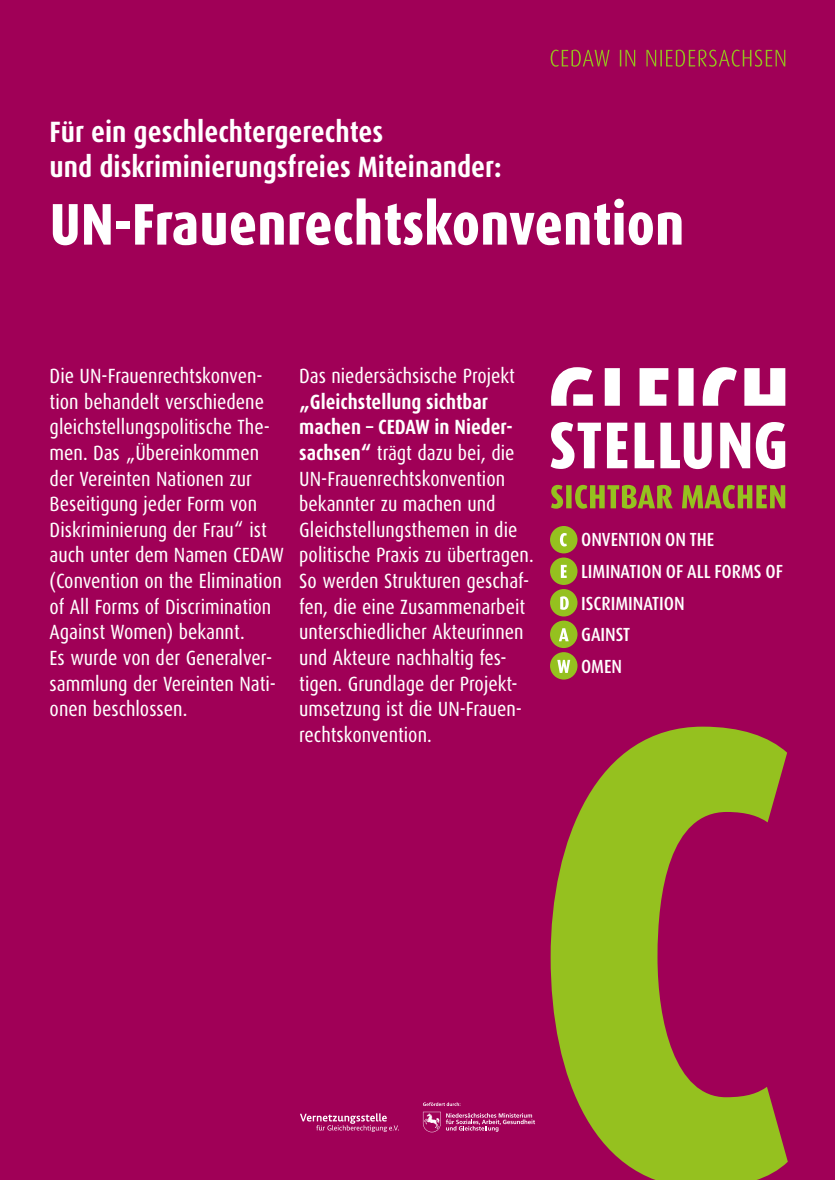
<style>
.page{position:relative;width:835px;height:1180px;background:#fff}
.page>*{position:absolute;margin:0;border:0;box-sizing:border-box;transform-origin:0 0}
.t1{font:800 58.87px "Dax Condensed";color:#fff}
.t2{font:700 29.43px/35.3px "Dax Condensed";color:#fff}
.t3{font:20.61px/25.6px "Dax Condensed";color:#fff}
.t4{font:500 19px/31.7px "Dax Condensed";color:#fff}
.s1{font-weight:700}
</style>
<div class="page">
<div style="left:0;top:0;width:834px;height:1180px;background:#a00057"></div>
<svg style="left:550px;top:50px;width:235px;height:17px"></svg>
<div style="left:550px;top:526px;width:27px;height:27px;background:#95c11f;border-radius:50%"></div>
<div style="left:550px;top:557px;width:27px;height:28px;background:#95c11f;border-radius:50%"></div>
<div style="left:550px;top:589px;width:27px;height:27px;background:#95c11f;border-radius:50%"></div>
<div style="left:550px;top:620px;width:27px;height:28px;background:#95c11f;border-radius:50%"></div>
<div style="left:550px;top:652px;width:27px;height:27px;background:#95c11f;border-radius:50%"></div>
<svg style="left:557px;top:660px;width:13px;height:13px"></svg>
<svg style="left:560px;top:596px;width:8px;height:14px"></svg>
<svg style="left:560px;top:533px;width:6px;height:13px"></svg>
<svg style="left:559px;top:628px;width:9px;height:13px"></svg>
<svg style="left:560px;top:565px;width:6px;height:13px"></svg>
<svg style="left:551px;top:367px;width:234px;height:39px"></svg>
<svg style="left:551px;top:485px;width:234px;height:24px"></svg>
<svg style="left:550px;top:422px;width:50px;height:47px"></svg>
<svg style="left:606px;top:423px;width:21px;height:45px"></svg>
<svg style="left:634px;top:423px;width:20px;height:45px"></svg>
<svg style="left:660px;top:423px;width:51px;height:46px"></svg>
<svg style="left:720px;top:422px;width:65px;height:47px"></svg>
<svg style="left:550px;top:726px;width:237px;height:454px;fill:#95c11f"></svg>
<svg style="left:423px;top:1102px;width:112px;height:30px"></svg>
<svg style="left:300px;top:1113px;width:99px;height:19px"></svg>
<h2 class="t2" style="left:50px;top:114px;width:453px">Für ein geschlechtergerechtes<br>und diskriminierungsfreies Miteinander:</h2>
<h1 class="t1" style="left:50px;top:191px;width:636px">UN-Frauenrechtskonvention</h1>
<p class="t3" style="left:50px;top:363px;width:236px">Die UN-Frauenrechtskonven&shy;tion behandelt verschiedene gleichstellungspolitische The&shy;men. Das „Übereinkommen der Vereinten Nationen zur<br>Beseitigung jeder Form von<br>Diskriminierung der Frau“ ist auch unter dem Namen CEDAW (Convention on the Elimination of All Forms of Discrimination<br>Against Women) bekannt.<br>Es wurde von der Generalver&shy;sammlung der Vereinten Nati&shy;onen beschlossen.</p>
<p class="t3" style="left:299px;top:363px;width:217px">Das niedersächsische Projekt</p>
<p class="t3" style="left:299px;top:389px;width:236px"><span class="s1">„Gleichstellung sichtbar machen – CEDAW in Nieder&shy;sachsen“</span> trägt dazu bei, die<br>UN-Frauenrechtskonvention bekannter zu machen und<br>Gleichstellungsthemen in die politische Praxis zu übertragen.<br>So werden Strukturen geschaf&shy;fen, die eine Zusammenarbeit unterschiedlicher Akteurinnen und Akteure nachhaltig fes&shy;tigen. Grundlage der Projekt&shy;umsetzung ist die UN-Frauen&shy;rechtskonvention.</p>
<p class="t4" style="left:581px;top:524px;width:203px">ONVENTION ON THE<br>LIMINATION OF ALL FORMS OF<br>ISCRIMINATION<br>GAINST<br>OMEN</p>
</div>
